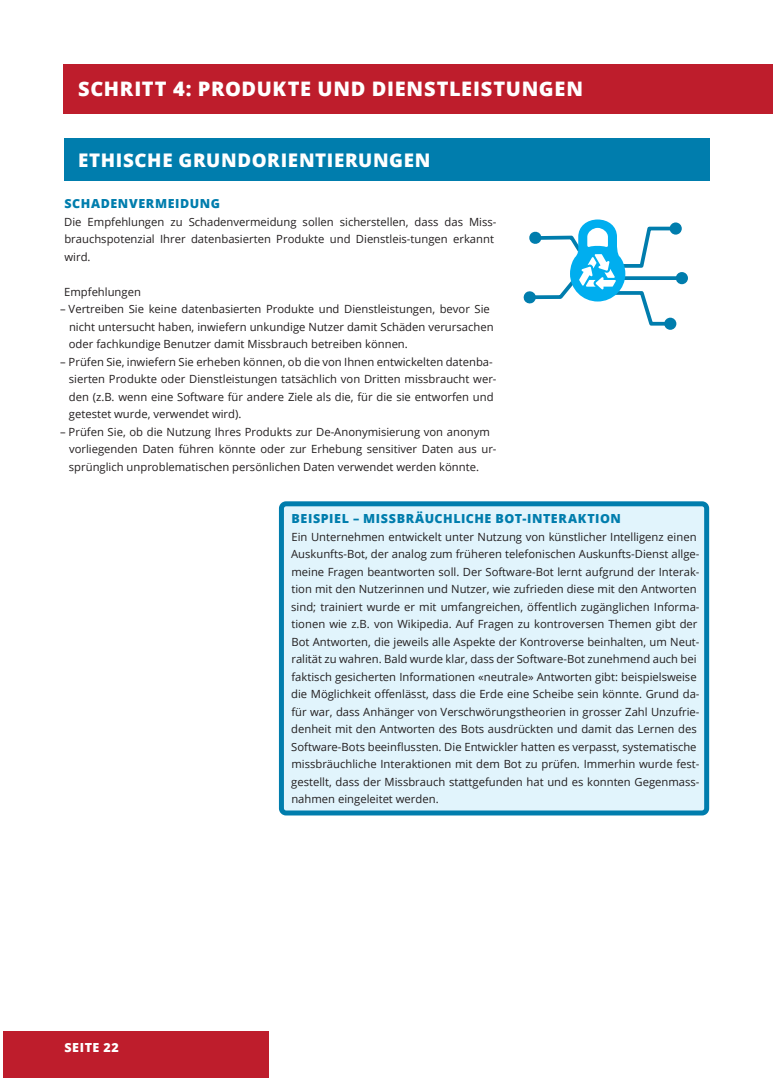
<style>
.page{position:relative;width:773px;height:1081px;background:#fff}
.page>*{position:absolute;margin:0;border:0;box-sizing:border-box;transform-origin:0 0}
.t1{font:800 20px "Open Sans";letter-spacing:.035em;color:#fff}
.Titel{font:800 18.75px "Open Sans";letter-spacing:.035em;color:#fff}
.text{font:800 12.5px "Open Sans";letter-spacing:.045em;color:#007dad}
.t2{font:800 12.5px "Open Sans";letter-spacing:.05em;color:#fff}
.text-2{font:11.25px/17.5px "Open Sans";color:#231f20}
</style>
<div class="page">
<div style="left:4px;top:1031px;width:265px;height:46px;background:#be1d2c"></div>
<div style="left:64px;top:64px;width:708px;height:49px;background:#be1d2c"></div>
<div style="left:64px;top:138px;width:645px;height:43px;background:#007dad"></div>
<svg style="left:664px;top:318px;width:12px;height:12px"></svg>
<div style="left:669px;top:222px;width:12px;height:13px;background:#007dad;border-radius:50%"></div>
<div style="left:675px;top:272px;width:12px;height:12px;background:#007dad;border-radius:50%"></div>
<svg style="left:523px;top:219px;width:156px;height:108px"></svg>
<div style="left:281px;top:504px;width:425px;height:309px;background:#e1f4fc;border-radius:5px"></div>
<div style="left:279px;top:501px;width:430px;height:314px;border:5px solid #007dad;border-radius:5px"></div>
<p class="t1" style="left:78px;top:74px;width:506px">SCHRITT 4: PRODUKTE UND DIENSTLEISTUNGEN</p>
<p class="Titel" style="left:78px;top:146px;width:354px">ETHISCHE GRUNDORIENTIERUNGEN</p>
<p class="text" style="left:64px;top:194px;width:157px">SCHADENVERMEIDUNG</p>
<p class="text-2" style="left:64px;top:213px;width:434px">Die Empfehlungen zu Schadenvermeidung sollen sicherstellen, dass das Miss&shy;brauchspotenzial Ihrer datenbasierten Produkte und Dienstleis-tungen erkannt wird.</p>
<p class="text-2" style="left:64px;top:283px;width:78px">Empfehlungen</p>
<p class="text-2" style="left:69px;top:300px;width:426px;text-indent:-9px">– Vertreiben Sie keine datenbasierten Produkte und Dienstleistungen, bevor Sie nicht untersucht haben, inwiefern unkundige Nutzer damit Schäden verursachen oder fachkundige Benutzer damit Missbrauch betreiben können.</p>
<p class="text-2" style="left:69px;top:353px;width:429px;text-indent:-9px">– Prüfen Sie, inwiefern Sie erheben können, ob die von Ihnen entwickelten datenba&shy;sierten Produkte oder Dienstleistungen tatsächlich von Dritten missbraucht wer&shy;den (z.B. wenn eine Software für andere Ziele als die, für die sie entworfen und getestet wurde, verwendet wird).</p>
<p class="text-2" style="left:69px;top:423px;width:429px;text-indent:-9px">– Prüfen Sie, ob die Nutzung Ihres Produkts zur De-Anonymisierung von anonym vorliegenden Daten führen könnte oder zur Erhebung sensitiver Daten aus ur&shy;sprünglich unproblematischen persönlichen Daten verwendet werden könnte.</p>
<p class="text" style="left:291px;top:509px;width:331px">BEISPIEL – MISSBRÄUCHLICHE BOT-INTERAKTION</p>
<p class="text-2" style="left:291px;top:528px;width:410px">Ein Unternehmen entwickelt unter Nutzung von künstlicher Intelligenz einen Auskunfts-Bot, der analog zum früheren telefonischen Auskunfts-Dienst allge&shy;meine Fragen beantworten soll. Der Software-Bot lernt aufgrund der Interak&shy;tion mit den Nutzerinnen und Nutzer, wie zufrieden diese mit den Antworten sind; trainiert wurde er mit umfangreichen, öffentlich zugänglichen Informa&shy;tionen wie z.B. von Wikipedia. Auf Fragen zu kontroversen Themen gibt der Bot Antworten, die jeweils alle Aspekte der Kontroverse beinhalten, um Neut&shy;ralität zu wahren. Bald wurde klar, dass der Software-Bot zunehmend auch bei faktisch gesicherten Informationen «neutrale» Antworten gibt: beispielsweise die Möglichkeit offenlässt, dass die Erde eine Scheibe sein könnte. Grund da&shy;für war, dass Anhänger von Verschwörungstheorien in grosser Zahl Unzufrie&shy;denheit mit den Antworten des Bots ausdrückten und damit das Lernen des Software-Bots beeinflussten. Die Entwickler hatten es verpasst, systematische missbräuchliche Interaktionen mit dem Bot zu prüfen. Immerhin wurde fest&shy;gestellt, dass der Missbrauch stattgefunden hat und es konnten Gegenmass&shy;nahmen eingeleitet werden.</p>
<p class="t2" style="left:64px;top:1037px;width:56px">SEITE 22</p>
</div>
